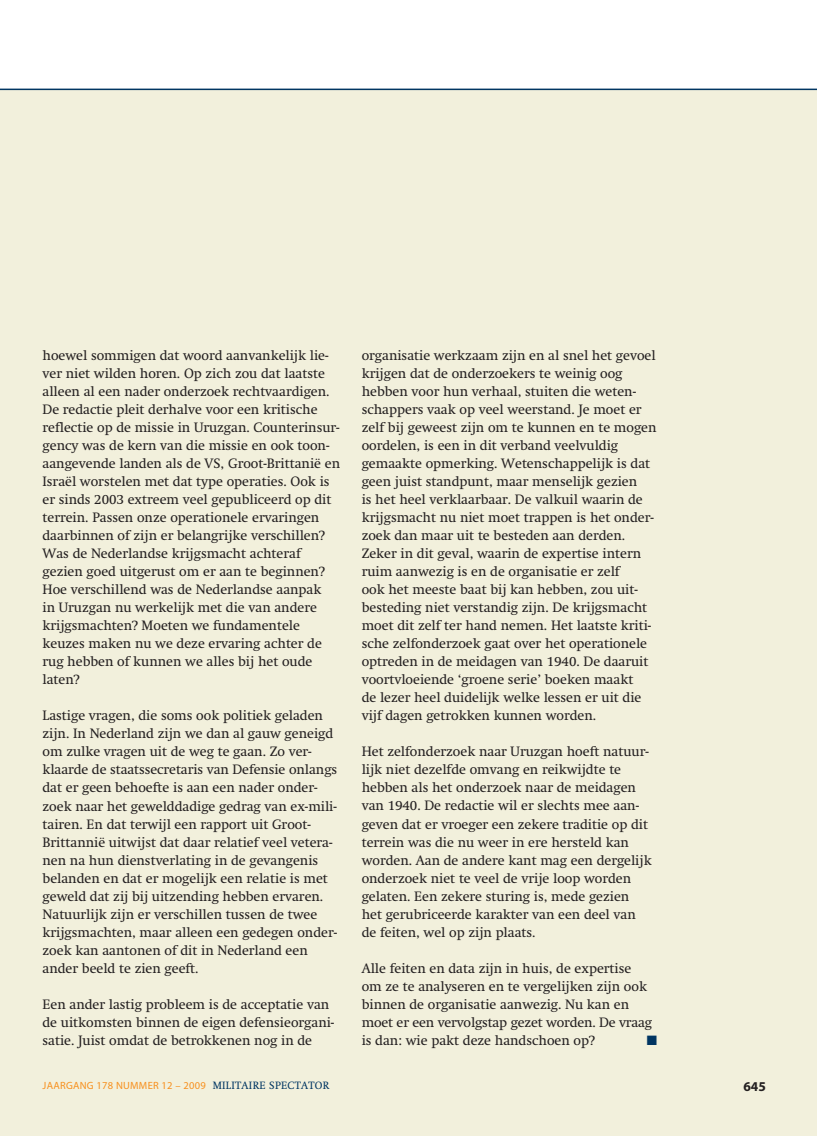
<style>
.page{position:relative;width:817px;height:1136px;background:#fff}
.page>*{position:absolute;margin:0;border:0;box-sizing:border-box;transform-origin:0 0}
.t1{font:13.5px/18px "Swift";color:#231f20}
.t2{font:700 13.5px "Myriad Pro";color:#231f20}
.t3{font:13.5px "Zapf Dingbats";color:#003562}
.t4{font:10.5px "Myriad Pro";letter-spacing:.025em;color:#f7901e}
.s1{font-family:"Swift";color:#003562}
</style>
<div class="page">
<div style="left:0;top:89px;width:816px;height:1046px;background:#f2f0dc"></div>
<hr style="left:0;top:89px;width:816px;height:1px;background:#003562">
<p class="t1" style="left:43px;top:348px;width:299px">hoewel sommigen dat woord aanvankelijk lie&shy;ver niet wilden horen. Op zich zou dat laatste alleen al een nader onderzoek rechtvaardigen.<br>De redactie pleit derhalve voor een kritische reflectie op de missie in Uruzgan. Counterinsur&shy;gency was de kern van die missie en ook toon&shy;aangevende landen als de VS, Groot-Brittanië en Israël worstelen met dat type operaties. Ook is er sinds 2003 extreem veel gepubliceerd op dit terrein. Passen onze operationele ervaringen daarbinnen of zijn er belangrijke verschillen?<br>Was de Nederlandse krijgsmacht achteraf gezien goed uitgerust om er aan te beginnen?<br>Hoe verschillend was de Nederlandse aanpak<br>in Uruzgan nu werkelijk met die van andere krijgsmachten? Moeten we fundamentele keuzes maken nu we deze ervaring achter de rug hebben of kunnen we alles bij het oude laten?</p>
<p class="t1" style="left:43px;top:708px;width:296px">Lastige vragen, die soms ook politiek geladen zijn. In Nederland zijn we dan al gauw geneigd om zulke vragen uit de weg te gaan. Zo ver&shy;klaarde de staatssecretaris van Defensie onlangs dat er geen behoefte is aan een nader onder&shy;zoek naar het gewelddadige gedrag van ex-mili&shy;tairen. En dat terwijl een rapport uit Groot-Brittannië uitwijst dat daar relatief veel vetera&shy;nen na hun dienstverlating in de gevangenis belanden en dat er mogelijk een relatie is met geweld dat zij bij uitzending hebben ervaren.<br>Natuurlijk zijn er verschillen tussen de twee krijgsmachten, maar alleen een gedegen onder&shy;zoek kan aantonen of dit in Nederland een ander beeld te zien geeft.</p>
<p class="t1" style="left:43px;top:996px;width:293px">Een ander lastig probleem is de acceptatie van de uitkomsten binnen de eigen defensieorgani&shy;satie. Juist omdat de betrokkenen nog in de</p>
<p class="t1" style="left:361px;top:348px;width:296px">organisatie werkzaam zijn en al snel het gevoel krijgen dat de onderzoekers te weinig oog hebben voor hun verhaal, stuiten die weten&shy;schappers vaak op veel weerstand. Je moet er zelf bij geweest zijn om te kunnen en te mogen oordelen, is een in dit verband veelvuldig gemaakte opmerking. Wetenschappelijk is dat geen juist standpunt, maar menselijk gezien<br>is het heel verklaarbaar. De valkuil waarin de krijgsmacht nu niet moet trappen is het onder&shy;zoek dan maar uit te besteden aan derden.<br>Zeker in dit geval, waarin de expertise intern ruim aanwezig is en de organisatie er zelf<br>ook het meeste baat bij kan hebben, zou uit&shy;besteding niet verstandig zijn. De krijgsmacht moet dit zelf ter hand nemen. Het laatste kriti&shy;sche zelfonderzoek gaat over het operationele optreden in de meidagen van 1940. De daaruit voortvloeiende ‘groene serie’ boeken maakt<br>de lezer heel duidelijk welke lessen er uit die vijf dagen getrokken kunnen worden.</p>
<p class="t1" style="left:361px;top:744px;width:291px">Het zelfonderzoek naar Uruzgan hoeft natuur&shy;lijk niet dezelfde omvang en reikwijdte te hebben als het onderzoek naar de meidagen van 1940. De redactie wil er slechts mee aan&shy;geven dat er vroeger een zekere traditie op dit terrein was die nu weer in ere hersteld kan worden. Aan de andere kant mag een dergelijk onderzoek niet te veel de vrije loop worden gelaten. Een zekere sturing is, mede gezien het gerubriceerde karakter van een deel van de feiten, wel op zijn plaats.</p>
<p class="t1" style="left:361px;top:960px;width:292px">Alle feiten en data zijn in huis, de expertise om ze te analyseren en te vergelijken zijn ook binnen de organisatie aanwezig. Nu kan en moet er een vervolgstap gezet worden. De vraag is dan: wie pakt deze handschoen op?</p>
<p class="t3" style="left:646px;top:1033px;width:12px">■</p>
<p class="t4" style="left:43px;top:1078px;width:288px">JAARGANG 178 NUMMER 12 – 2009 <span class="s1">MILITAIRE SPECTATOR</span></p>
<p class="t2" style="left:743px;top:1078px;width:24px">645</p>
</div>
